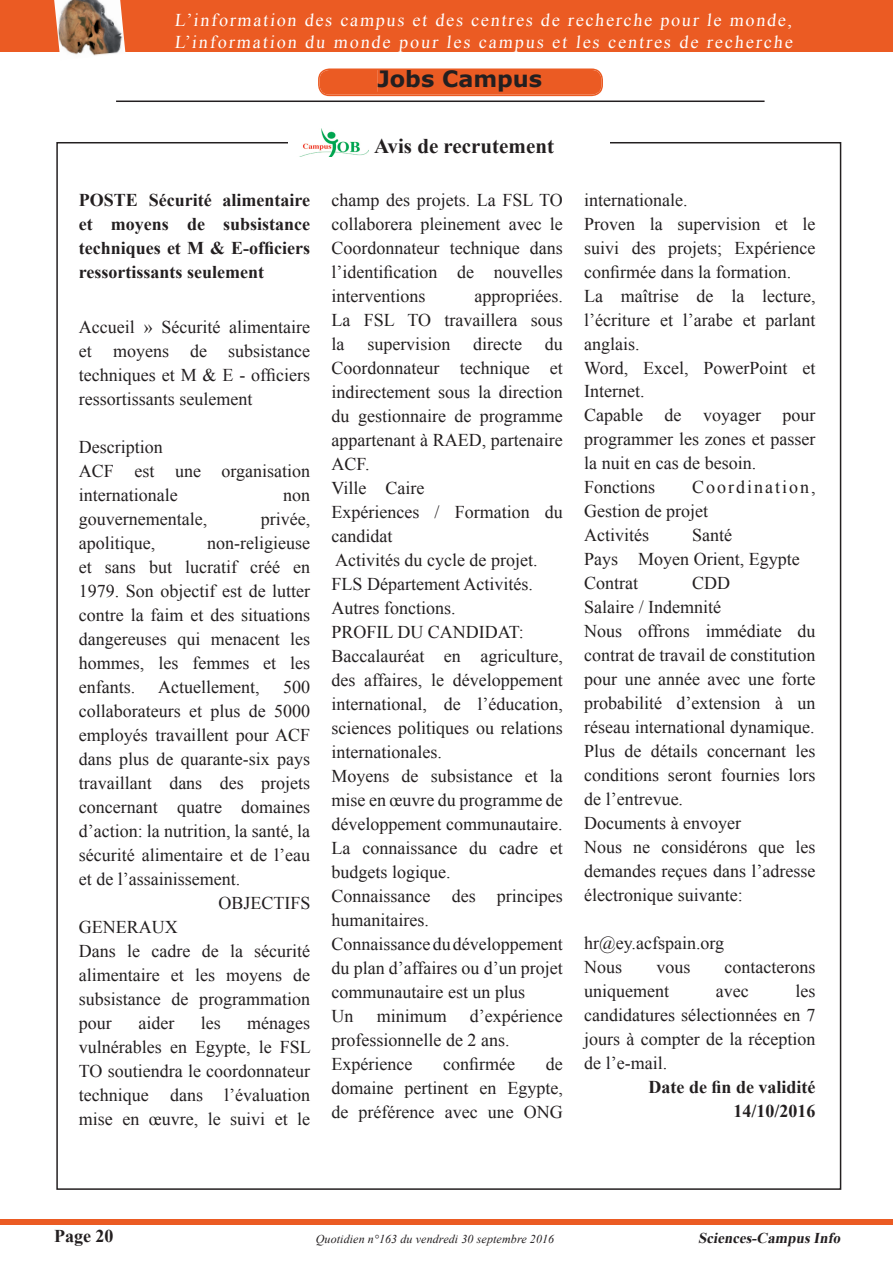
<style>
.page{position:relative;width:893px;height:1263px;background:#fff}
.page>*{position:absolute;margin:0;border:0;box-sizing:border-box;transform-origin:0 0}
.t1{font:700 22.5px "Verdana";color:#231f20}
.t2{font:700 21px "Times New Roman";color:#231f20}
.t3{font:18px/24px "Times New Roman";color:#231f20}
.t4{font:700 18px/24px "Times New Roman";color:#231f20;text-align:justify}
.t5{font:18px/21.6px "Times New Roman";letter-spacing:.105em;color:#fff}
.t6{font:italic 700 15px "Times New Roman";color:#231f20}
.t7{font:italic 12px "Times New Roman";letter-spacing:.01em;color:#231f20}
</style>
<div class="page">
<div style="left:1px;top:1219px;width:892px;height:6px;background:#eb5b23"></div>
<div style="left:0;top:0;width:893px;height:52px;background:#eb5b23"></div>
<img style="left:54px;top:0;width:71px;height:56px">
<hr style="left:116px;top:101px;width:649px;height:1px;background:#231f20">
<svg style="left:318px;top:68px;width:285px;height:28px;background:#eb612b"></svg>
<img style="left:302px;top:129px;width:67px;height:27px">
<p class="t5" style="left:174px;top:9px;width:622px">L’information des campus et des centres de recherche pour le monde,<br>L’information du monde pour les campus et les centres de recherche</p>
<p class="t1" style="left:377px;top:63px;width:166px">Jobs Campus</p>
<p class="t4" style="left:79px;top:187px;width:233px">POSTE Sécurité alimentaire et moyens de subsistance techniques et M &amp; E-officiers ressortissants seulement</p>
<p class="t3" style="left:79px;top:315px;width:233px;text-align:justify">Accueil » Sécurité alimentaire et moyens de subsistance techniques et M &amp; E - officiers ressortissants seulement</p>
<p class="t3" style="left:79px;top:435px;width:233px">Description<br>ACF est une organisation internationale</p>
<p class="t3" style="left:283px;top:483px;width:28px">non</p>
<p class="t3" style="left:79px;top:507px;width:130px">gouvernementale,</p>
<p class="t3" style="left:261px;top:507px;width:51px">privée,</p>
<p class="t3" style="left:79px;top:531px;width:78px">apolitique,</p>
<p class="t3" style="left:79px;top:531px;width:233px;text-align:justify;text-indent:128px">non-religieuse et sans but lucratif créé en 1979. Son objectif est de lutter contre la faim et des situations dangereuses qui menacent les hommes, les femmes et les enfants.</p>
<p class="t3" style="left:158px;top:675px;width:103px">Actuellement,</p>
<p class="t3" style="left:283px;top:675px;width:28px">500</p>
<p class="t3" style="left:79px;top:699px;width:233px">collaborateurs et plus de 5000</p>
<p class="t3" style="left:79px;top:723px;width:233px">employés travaillent pour ACF</p>
<p class="t3" style="left:79px;top:747px;width:233px">dans plus de quarante-six pays</p>
<p class="t3" style="left:79px;top:771px;width:233px">travaillant dans des projets</p>
<p class="t3" style="left:79px;top:795px;width:233px">concernant quatre domaines</p>
<p class="t3" style="left:79px;top:819px;width:233px">d’action: la nutrition, la santé, la</p>
<p class="t3" style="left:79px;top:843px;width:233px">sécurité alimentaire et de l’eau</p>
<p class="t3" style="left:79px;top:867px;width:163px">et de l’assainissement.</p>
<p class="t3" style="left:218px;top:891px;width:94px">OBJECTIFS</p>
<p class="t3" style="left:79px;top:915px;width:100px">GENERAUX</p>
<p class="t3" style="left:79px;top:939px;width:233px">Dans le cadre de la sécurité</p>
<p class="t3" style="left:79px;top:963px;width:233px">alimentaire et les moyens de</p>
<p class="t3" style="left:79px;top:987px;width:233px">subsistance de programmation</p>
<p class="t3" style="left:79px;top:1011px;width:34px">pour</p>
<p class="t3" style="left:138px;top:1011px;width:37px">aider</p>
<p class="t3" style="left:201px;top:1011px;width:21px">les</p>
<p class="t3" style="left:79px;top:1011px;width:234px;text-align:justify;text-indent:168px">ménages vulnérables en Egypte, le FSL TO soutiendra le coordonnateur technique dans l’évaluation mise en œuvre, le suivi et le</p>
<p class="t2" style="left:374px;top:131px;width:182px">Avis de recrutement</p>
<p class="t3" style="left:332px;top:187px;width:233px;text-align:justify">champ des projets. La FSL TO collaborera pleinement avec le Coordonnateur technique dans l’identification de nouvelles interventions</p>
<p class="t3" style="left:332px;top:283px;width:233px;text-align:justify;text-indent:143px">appropriées.<br>La FSL TO travaillera sous la</p>
<p class="t3" style="left:332px;top:331px;width:233px;text-indent:213px">du<br>Coordonnateur technique et indirectement sous la direction du gestionnaire de programme appartenant à RAED, partenaire<br>ACF.<br>Ville Caire<br>Expériences / Formation du candidat<br>Activités du cycle de projet.<br>FLS Département Activités.<br>Autres fonctions.<br>PROFIL DU CANDIDAT:<br>Baccalauréat en agriculture, des affaires, le développement international, de l’éducation, sciences politiques ou relations internationales.<br>Moyens de subsistance et la mise en œuvre du programme de développement communautaire.<br>La connaissance du cadre et budgets logique.<br>Connaissance des principes humanitaires.<br>Connaissance du développement du plan d’affaires ou d’un projet communautaire est un plus<br>Un</p>
<p class="t3" style="left:367px;top:331px;width:84px">supervision</p>
<p class="t3" style="left:473px;top:331px;width:50px">directe</p>
<p class="t3" style="left:332px;top:1003px;width:233px;text-indent:138px">d’expérience professionnelle de 2 ans.<br>Expérience</p>
<p class="t3" style="left:377px;top:1003px;width:72px">minimum</p>
<p class="t3" style="left:332px;top:1051px;width:233px;text-align:justify;text-indent:214px">de domaine pertinent en Egypte, de préférence avec une ONG</p>
<p class="t3" style="left:443px;top:1051px;width:73px">confirmée</p>
<p class="t3" style="left:584px;top:187px;width:233px">internationale.<br>Proven la supervision et le suivi des projets; Expérience confirmée dans la formation.<br>La maîtrise de la lecture, l’écriture et l’arabe et parlant anglais.<br>Word, Excel, PowerPoint et<br>Internet.<br>Capable de voyager pour programmer les zones et passer la nuit en cas de besoin.<br>Fonctions</p>
<p class="t3" style="left:584px;top:475px;width:233px;text-indent:108px">Coordination,<br>Gestion de projet<br>Activités</p>
<p class="t3" style="left:584px;top:523px;width:217px;text-indent:108px">Santé<br>Pays Moyen Orient, Egypte<br>Contrat</p>
<p class="t3" style="left:584px;top:571px;width:233px;text-indent:108px">CDD<br>Salaire / Indemnité<br>Nous offrons immédiate du contrat de travail de constitution pour une année avec une forte probabilité d’extension à un réseau international dynamique.<br>Plus de détails concernant les conditions seront fournies lors de l’entrevue.<br>Documents à envoyer<br>Nous ne considérons que les demandes reçues dans l’adresse électronique suivante:</p>
<p class="t3" style="left:584px;top:931px;width:142px">hr@ey.acfspain.org<br>Nous</p>
<p class="t3" style="left:656px;top:955px;width:36px">vous</p>
<p class="t3" style="left:725px;top:955px;width:92px">contacterons</p>
<p class="t3" style="left:584px;top:979px;width:86px">uniquement</p>
<p class="t3" style="left:716px;top:979px;width:34px">avec</p>
<p class="t3" style="left:584px;top:979px;width:233px;text-align:justify;text-indent:211px">les candidatures sélectionnées en 7 jours à compter de la réception de l’e-mail.</p>
<p class="t4" style="left:649px;top:1075px;width:169px;text-align:right">Date de fin de validité<br>14/10/2016</p>
<p class="t4" style="left:54px;top:1223px;width:61px">Page 20</p>
<p class="t7" style="left:316px;top:1231px;width:240px">Quotidien n°163 du vendredi 30 septembre 2016</p>
<p class="t6" style="left:698px;top:1227px;width:147px">Sciences-CampusInfo</p>
</div>
